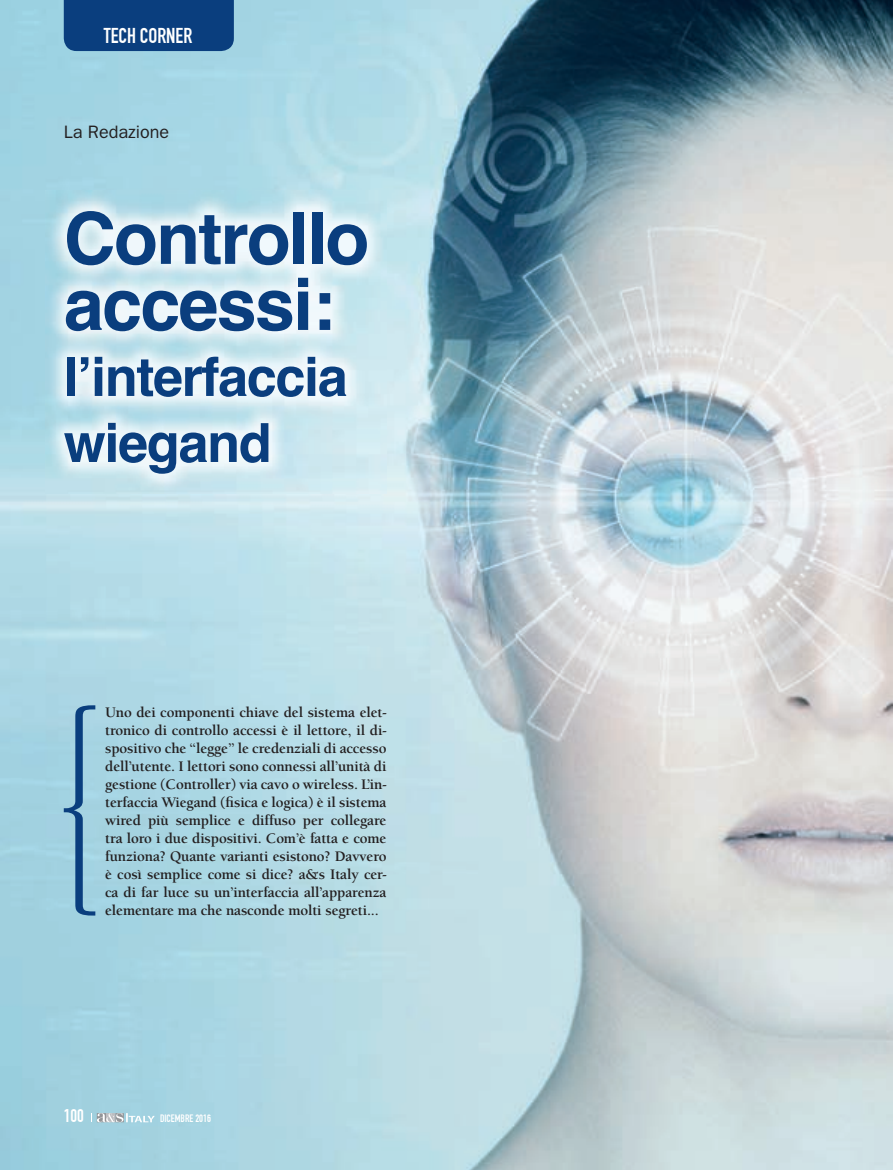
<style>
.page{position:relative;width:893px;height:1170px;background:#fff}
.page>*{position:absolute;margin:0;border:0;box-sizing:border-box;transform-origin:0 0}
.t1{font:700 72px/66px "Helvetica";letter-spacing:-.025em;color:#0a3e7e}
.t2{font:700 54px/66px "Helvetica";letter-spacing:-.025em;color:#0a3e7e}
.t3{font:21px "DIN Engschrift LT Alternate";color:#fff}
.t4{font:18px "Franklin Gothic";color:#231f20}
.t5{font:18px "DIN Engschrift LT Alternate";color:#fff}
.t6{font:700 15px/18px "Berkeley";letter-spacing:-.01em;color:#231f20;text-align:justify}
.t7{font:10.5px "DIN Engschrift LT Alternate";color:#fff}
</style>
<div class="page">
<img style="left:0;top:0;width:893px;height:1169px">
<img style="left:45px;top:190px;width:341px;height:303px">
<svg style="left:92px;top:1112px;width:63px;height:10px"></svg>
<div style="left:64px;top:0;width:170px;height:51px;background:#0a3e7e"></div>
<svg style="left:64px;top:705px;width:31px;height:210px;background:#7dadc8"></svg>
<h3 class="t3" style="left:104px;top:23px;width:90px">TECH CORNER</h3>
<p class="t4" style="left:64px;top:126px;width:107px">La Redazione</p>
<h1 class="t1" style="left:64px;top:211px;width:307px">Controllo accessi:</h1>
<h2 class="t2" style="left:64px;top:348px;width:285px">l’interfaccia wiegand</h2>
<p class="t6" style="left:105px;top:704px;width:283px">Uno dei componenti chiave del sistema elet&shy;tronico di controllo accessi è il lettore, il di&shy;spositivo che “legge” le credenziali di accesso dell’utente. I lettori sono connessi all’unità di gestione (Controller) via cavo o wireless. L’in&shy;terfaccia Wiegand (fisica e logica) è il sistema wired più semplice e diffuso per collegare tra loro i due dispositivi. Com’è fatta e come funziona? Quante varianti esistono? Davvero è così semplice come si dice? a&amp;s Italy cer&shy;ca di far luce su un’interfaccia all’apparenza elementare ma che nasconde molti segreti...</p>
<p class="t5" style="left:64px;top:1105px;width:22px">100</p>
<p class="t7" style="left:160px;top:1112px;width:53px">DICEMBRE 2016</p>
</div>
